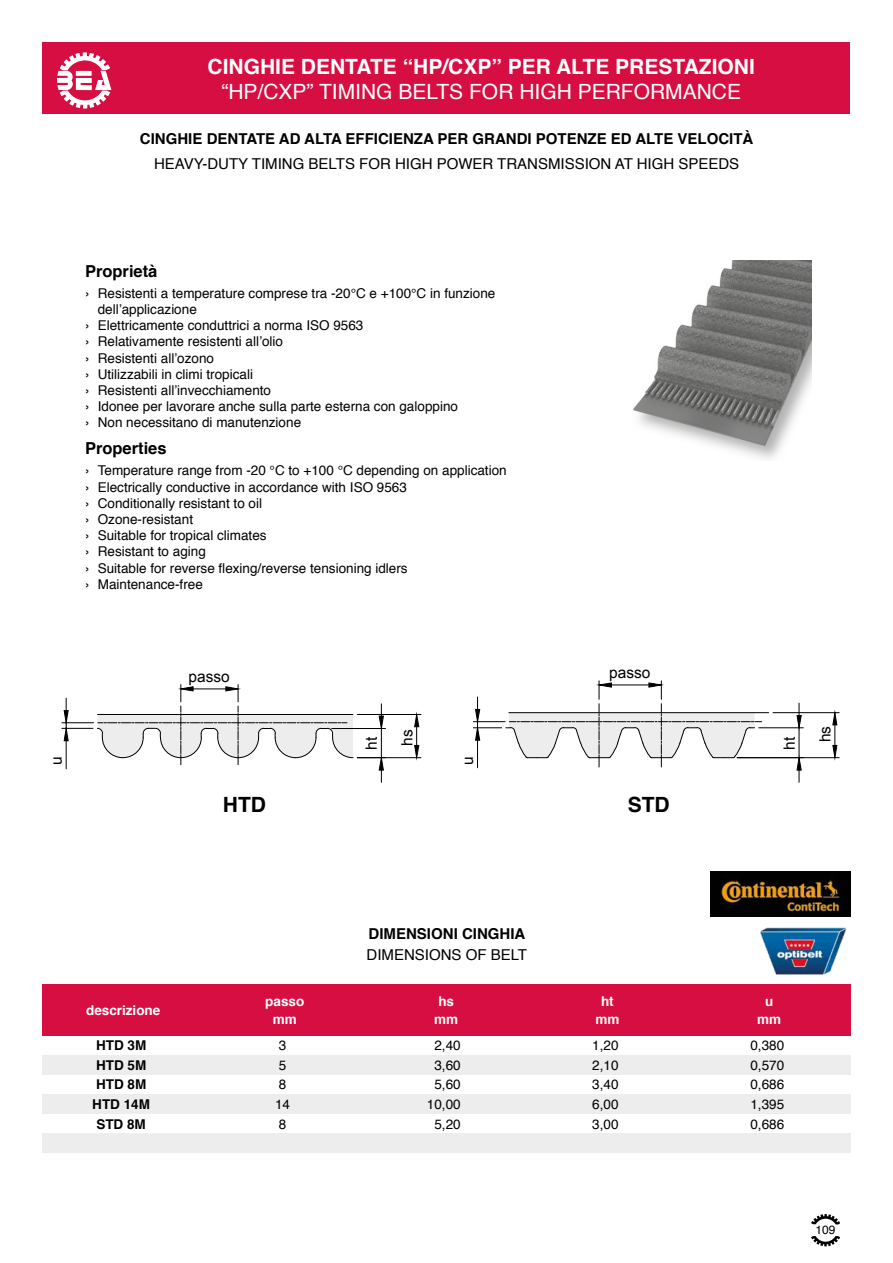
<style>
.page{position:relative;width:893px;height:1263px;background:#fff}
.page>*{position:absolute;margin:0;border:0;box-sizing:border-box;transform-origin:0 0}
.t1{font:700 21px "Helvetica";color:#fff}
.t2{font:21px "Helvetica";color:#fff}
.t3{font:700 21px "Helvetica";color:#000}
.t4{font:700 16.5px "Helvetica";color:#000}
.t5{font:15.45px "Arial";color:#000}
.t6{font:700 15px "Helvetica";color:#000}
.t7{font:15px "Helvetica";color:#000}
.t8{font:13.5px/16.2px "Helvetica";color:#000}
.t9{font:700 13.5px/18px "Helvetica";color:#fff;text-align:center}
.t10{font:700 13.5px "Helvetica";color:#000}
.t11{font:12px "Helvetica";color:#000}
</style>
<div class="page">
<div style="left:43px;top:1133px;width:808px;height:20px;background:#ededed"></div>
<div style="left:43px;top:1094px;width:808px;height:20px;background:#ededed"></div>
<div style="left:43px;top:1055px;width:808px;height:19px;background:#ededed"></div>
<div style="left:43px;top:984px;width:808px;height:51px;background:#d60e41"></div>
<svg style="left:811px;top:1214px;width:29px;height:10px"></svg>
<svg style="left:811px;top:1236px;width:29px;height:10px"></svg>
<div style="left:43px;top:43px;width:807px;height:71px;background:#d60e41"></div>
<svg style="left:57px;top:52px;width:54px;height:57px"></svg>
<img style="left:633px;top:260px;width:178px;height:199px">
<hr style="left:357px;top:714px;width:64px;height:1px;background:#000">
<hr style="left:357px;top:757px;width:64px;height:1px;background:#000">
<svg style="left:414px;top:715px;width:6px;height:43px"></svg>
<svg style="left:97px;top:685px;width:288px;height:97px"></svg>
<hr style="left:62px;top:722px;width:32px;height:1px;background:#000">
<hr style="left:62px;top:728px;width:31px;height:1px;background:#000">
<svg style="left:63px;top:698px;width:6px;height:71px"></svg>
<hr style="left:509px;top:712px;width:260px;height:1px;background:#000">
<hr style="left:773px;top:712px;width:66px;height:1px;background:#000">
<hr style="left:737px;top:757px;width:102px;height:1px;background:#000">
<svg style="left:832px;top:712px;width:6px;height:46px"></svg>
<hr style="left:759px;top:727px;width:44px;height:1px;background:#000">
<hr style="left:799px;top:728px;width:1px;height:30px;background:#000">
<svg style="left:796px;top:703px;width:6px;height:25px"></svg>
<svg style="left:796px;top:758px;width:6px;height:24px"></svg>
<svg style="left:473px;top:681px;width:289px;height:87px"></svg>
<img style="left:710px;top:871px;width:140px;height:45px">
<img style="left:760px;top:927px;width:87px;height:48px">
<h1 class="t1" style="left:208px;top:50px;width:549px">CINGHIE DENTATE “HP/CXP” PER ALTE PRESTAZIONI</h1>
<h1 class="t2" style="left:221px;top:76px;width:521px">“HP/CXP” TIMING BELTS FOR HIGH PERFORMANCE</h1>
<p class="t6" style="left:140px;top:126px;width:615px">CINGHIE DENTATE AD ALTA EFFICIENZA PER GRANDI POTENZE ED ALTE VELOCITÀ</p>
<p class="t7" style="left:154px;top:152px;width:587px">HEAVY-DUTY TIMING BELTS FOR HIGH POWER TRANSMISSION AT HIGH SPEEDS</p>
<p class="t4" style="left:85px;top:258px;width:74px">Proprietà</p>
<p class="t8" style="left:85px;top:285px;width:412px">› Resistenti a temperature comprese tra -20°C e +100°C in funzione</p>
<p class="t8" style="left:98px;top:302px;width:101px">dell’applicazione</p>
<p class="t8" style="left:85px;top:318px;width:280px">› Elettricamente conduttrici a norma ISO 9563</p>
<p class="t8" style="left:85px;top:334px;width:200px">› Relativamente resistenti all’olio</p>
<p class="t8" style="left:85px;top:350px;width:131px">› Resistenti all’ozono</p>
<p class="t8" style="left:85px;top:366px;width:170px">› Utilizzabili in climi tropicali</p>
<p class="t8" style="left:85px;top:383px;width:188px">› Resistenti all’invecchiamento</p>
<p class="t8" style="left:85px;top:399px;width:374px">› Idonee per lavorare anche sulla parte esterna con galoppino</p>
<p class="t8" style="left:85px;top:415px;width:218px">› Non necessitano di manutenzione</p>
<p class="t4" style="left:85px;top:435px;width:83px">Properties</p>
<p class="t8" style="left:85px;top:463px;width:423px">› Temperature range from -20 °C to +100 °C depending on application › Electrically conductive in accordance with ISO 9563<br>› Conditionally resistant to oil<br>› Ozone-resistant<br>› Suitable for tropical climates<br>› Resistant to aging<br>› Suitable for reverse flexing/reverse tensioning idlers<br>› Maintenance-free</p>
<p class="t5" style="left:46px;top:765px;width:10px;rotate:-90deg">u</p>
<p class="t5" style="left:189px;top:666px;width:43px">passo</p>
<p class="t5" style="left:361px;top:750px;width:14px;rotate:-90deg">ht</p>
<p class="t5" style="left:397px;top:746px;width:18px;rotate:-90deg">hs</p>
<p class="t5" style="left:458px;top:764px;width:10px;rotate:-90deg">u</p>
<p class="t5" style="left:609px;top:662px;width:43px">passo</p>
<h1 class="t3" style="left:223px;top:788px;width:45px">HTD</h1>
<h1 class="t3" style="left:628px;top:788px;width:43px">STD</h1>
<p class="t5" style="left:779px;top:750px;width:14px;rotate:-90deg">ht</p>
<p class="t5" style="left:815px;top:742px;width:18px;rotate:-90deg">hs</p>
<p class="t6" style="left:369px;top:922px;width:158px">DIMENSIONI CINGHIA</p>
<p class="t7" style="left:367px;top:943px;width:162px">DIMENSIONS OF BELT</p>
<p class="t9" style="left:86px;top:1001px;width:76px">descrizione</p>
<p class="t9" style="left:265px;top:992px;width:41px">passo mm</p>
<p class="t9" style="left:434px;top:992px;width:26px">hs mm</p>
<p class="t9" style="left:595px;top:992px;width:26px">ht mm</p>
<p class="t9" style="left:757px;top:992px;width:26px">u mm</p>
<p class="t10" style="left:96px;top:1034px;width:52px">HTD 3M</p>
<p class="t8" style="left:279px;top:1037px;width:9px">3</p>
<p class="t8" style="left:434px;top:1037px;width:28px">2,40</p>
<p class="t8" style="left:592px;top:1037px;width:28px">1,20</p>
<p class="t8" style="left:750px;top:1037px;width:35px">0,380</p>
<p class="t10" style="left:96px;top:1054px;width:52px">HTD 5M</p>
<p class="t8" style="left:279px;top:1057px;width:9px">5</p>
<p class="t8" style="left:434px;top:1057px;width:28px">3,60</p>
<p class="t8" style="left:592px;top:1057px;width:28px">2,10</p>
<p class="t8" style="left:750px;top:1057px;width:35px">0,570</p>
<p class="t10" style="left:96px;top:1073px;width:52px">HTD 8M</p>
<p class="t8" style="left:279px;top:1077px;width:9px">8</p>
<p class="t8" style="left:434px;top:1077px;width:28px">5,60</p>
<p class="t8" style="left:592px;top:1077px;width:28px">3,40</p>
<p class="t8" style="left:750px;top:1077px;width:35px">0,686</p>
<p class="t10" style="left:92px;top:1093px;width:59px">HTD 14M</p>
<p class="t8" style="left:275px;top:1096px;width:17px">14</p>
<p class="t8" style="left:427px;top:1096px;width:35px">10,00</p>
<p class="t8" style="left:592px;top:1096px;width:28px">6,00</p>
<p class="t8" style="left:750px;top:1096px;width:35px">1,395</p>
<p class="t10" style="left:96px;top:1113px;width:51px">STD 8M</p>
<p class="t8" style="left:279px;top:1116px;width:9px">8</p>
<p class="t8" style="left:434px;top:1116px;width:28px">5,20</p>
<p class="t8" style="left:592px;top:1116px;width:28px">3,00</p>
<p class="t8" style="left:750px;top:1116px;width:35px">0,686</p>
<p class="t11" style="left:815px;top:1221px;width:22px">109</p>
</div>
